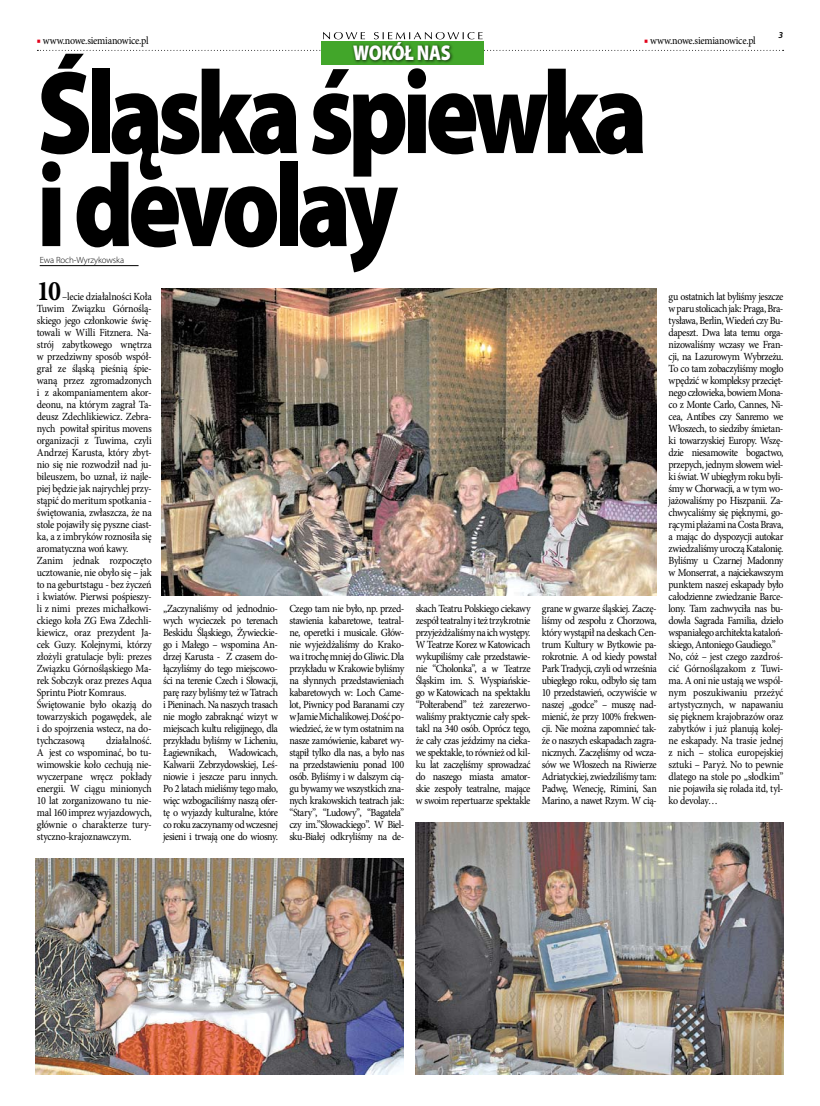
<style>
.page{position:relative;width:820px;height:1106px;background:#fff}
.page>*{position:absolute;margin:0;border:0;box-sizing:border-box;transform-origin:0 0}
.t1{font:900 118.8px/93px "Myriad Pro";letter-spacing:-.06em;color:#000;scale:.83 1}
.t2{font:700 28.3px "Minion Pro";color:#000;scale:.92 1}
.t3{font:900 21.4px "Myriad Pro";letter-spacing:-.02em;color:#fff;scale:.83 1}
.t4{font:10.9px/12px "Minion Pro";letter-spacing:-.03em;color:#000;text-align:justify;scale:.92 1}
.t5{font:300 9px "Myriad Pro";letter-spacing:-.01em;color:#000}
.s1{color:#e2001a}
</style>
<div class="page">
<img style="left:415px;top:822px;width:367px;height:252px">
<img style="left:162px;top:288px;width:493px;height:307px">
<svg style="left:323px;top:32px;width:159px;height:7px"></svg>
<div style="left:321px;top:41px;width:163px;height:24px;background:#42a62a"></div>
<hr style="left:40px;top:265px;width:98px;height:1px;background:#000">
<div style="left:350px;top:39px;width:104px;height:25px;background:#000;opacity:.75"></div>
<img style="left:36px;top:858px;width:367px;height:216px">
<p class="t4" style="left:37px;top:35px;width:123px"><span class="s1">■</span> www.nowe.siemianowice.pl</p>
<p class="t4" style="left:644px;top:35px;width:123px"><span class="s1">■</span> www.nowe.siemianowice.pl</p>
<h1 class="t1" style="left:37px;top:62px;width:737px">Śląska śpiewka i devolay</h1>
<h3 class="t3" style="left:353px;top:39px;width:119px">WOKÓŁ NAS</h3>
<p class="t5" style="left:40px;top:254px;width:86px">Ewa Roch-Wyrzykowska</p>
<h2 class="t2" style="left:37px;top:271px;width:28px">10</h2>
<p class="t4" style="left:37px;top:291px;width:126px;text-align:left;text-indent:25px">–lecie działalności Koła<br>Tuwim Związku Górnoślą&shy;skiego jego członkowie świę&shy;towali w Willi Fitznera. Na&shy;strój zabytkowego wnętrza w przedziwny sposób współ&shy;grał ze śląską pieśnią śpie&shy;waną przez zgromadzonych i z akompaniamentem akor&shy;deonu, na którym zagrał Ta&shy;deusz Zdechlikiewicz. Zebra&shy;nych powitał spiritus movens organizacji z Tuwima, czyli<br>Andrzej Karusta, który zbyt&shy;nio się nie rozwodził nad ju&shy;bileuszem, bo uznał, iż najle&shy;piej będzie jak najrychlej przy&shy;stąpić do meritum spotkania - świętowania, zwłaszcza, że na stole pojawiły się pyszne ciast&shy;ka, a z imbryków roznosiła się aromatyczna woń kawy.<br>Zanim jednak rozpoczęto ucztowanie, nie obyło się – jak to na geburtstagu - bez życzeń i kwiatów. Pierwsi pośpieszy&shy;li z nimi prezes michałkowi&shy;ckiego koła ZG Ewa Zdechli&shy;kiewicz, oraz prezydent Ja&shy;cek Guzy. Kolejnymi, którzy złożyli gratulacje byli: prezes<br>Związku Górnośląskiego Ma&shy;rek Sobczyk oraz prezes Aqua<br>Sprintu Piotr Komraus.<br>Świętowanie było okazją do towarzyskich pogawędek, ale i do spojrzenia wstecz, na do&shy;tychczasową</p>
<p class="t4" style="left:668px;top:291px;width:126px;text-align:left">gu ostatnich lat byliśmy jeszcze w paru stolicach jak: Praga, Bra&shy;tysława, Berlin, Wiedeń czy Bu&shy;dapeszt. Dwa lata temu orga&shy;nizowaliśmy wczasy we Fran&shy;cji, na Lazurowym Wybrzeżu.<br>To co tam zobaczyliśmy mogło wpędzić w kompleksy przecięt&shy;nego człowieka, bowiem Mona&shy;co z Monte Carlo, Cannes, Ni&shy;cea, Antibes czy Sanremo we<br>Włoszech, to siedziby śmietan&shy;ki towarzyskiej Europy. Wszę&shy;dzie niesamowite bogactwo, przepych, jednym słowem wiel&shy;ki świat. W ubiegłym roku byli&shy;śmy w Chorwacji, a w tym wo&shy;jażowaliśmy po Hiszpanii. Za&shy;chwycaliśmy się pięknymi, go&shy;rącymi plażami na Costa Brava, a mając do dyspozycji autokar zwiedzaliśmy uroczą Katalonię.<br>Byliśmy u Czarnej Madonny w Monserrat, a najciekawszym punktem naszej eskapady było całodzienne zwiedzanie Barce&shy;lony. Tam zachwyciła nas bu&shy;dowla Sagrada Familia, dzieło wspaniałego architekta kataloń&shy;skiego, Antoniego Gaudiego.”<br>No, cóż – jest czego zazdroś&shy;cić Górnoślązakom z Tuwi&shy;ma. A oni nie ustają we wspól&shy;nym poszukiwaniu przeżyć artystycznych, w napawaniu się pięknem krajobrazów oraz zabytków i już planują kolej&shy;ne eskapady. Na trasie jednej z nich – stolica europejskiej sztuki – Paryż. No to pewnie dlatego na stole po „słodkim” nie pojawiła się rolada itd, tyl&shy;ko devolay…</p>
<p class="t4" style="left:289px;top:603px;width:126px">Czego tam nie było, np. przed&shy;stawienia kabaretowe, teatral&shy;ne, operetki i musicale. Głów&shy;nie wyjeżdżaliśmy do Krako&shy;wa i trochę mniej do Gliwic. Dla przykładu w Krakowie byliśmy na słynnych przedstawieniach kabaretowych w: Loch Came&shy;lot, Piwnicy pod Baranami czy w Jamie Michalikowej. Dość po&shy;wiedzieć, że w tym ostatnim na nasze zamówienie, kabaret wy&shy;stąpił tylko dla nas, a było nas na przedstawieniu ponad 100 osób. Byliśmy i w dalszym cią&shy;gu bywamy we wszystkich zna&shy;nych krakowskich teatrach jak: “Stary”, “Ludowy”, “Bagatela” czy im.”Słowackiego”. W Biel&shy;sku-Białej odkryliśmy na de-</p>
<p class="t4" style="left:415px;top:603px;width:126px">skach Teatru Polskiego ciekawy zespół teatralny i też trzykrotnie przyjeżdżaliśmy na ich występy.<br>W Teatrze Korez w Katowicach wykupiliśmy całe przedstawie&shy;nie “Cholonka”, a w Teatrze Śląskim im. S. Wyspiańskie&shy;go w Katowicach na spektaklu “Polterabend” też zarezerwo&shy;waliśmy praktycznie cały spek&shy;takl na 340 osób. Oprócz tego, że cały czas jeździmy na cieka&shy;we spektakle, to również od kil&shy;ku lat zaczęliśmy sprowadzać do naszego miasta amator&shy;skie zespoły teatralne, mające w swoim repertuarze spektakle</p>
<p class="t4" style="left:541px;top:603px;width:126px">grane w gwarze śląskiej. Zaczę&shy;liśmy od zespołu z Chorzowa, który wystąpił na deskach Cen&shy;trum Kultury w Bytkowie pa&shy;rokrotnie. A od kiedy powstał Park Tradycji, czyli od września ubiegłego roku, odbyło się tam 10 przedstawień, oczywiście w naszej „godce” – muszę nad&shy;mienić, że przy 100% frekwen&shy;cji. Nie można zapomnieć tak&shy;że o naszych eskapadach zagra&shy;nicznych. Zaczęliśmy od wcza&shy;sów we Włoszech na Riwierze Adriatyckiej, zwiedziliśmy tam:<br>Padwę, Wenecję, Rimini, San Marino, a nawet Rzym. W cią-</p>
<p class="t4" style="left:163px;top:603px;width:126px">„Zaczynaliśmy od jednodnio&shy;wych wycieczek po terenach Beskidu Śląskiego, Żywieckie&shy;go i Małego – wspomina An&shy;drzej Karusta - Z czasem do&shy;łączyliśmy do tego miejscowo&shy;ści na terenie Czech i Słowacji, parę razy byliśmy też w Tatrach i Pieninach. Na naszych trasach nie mogło zabraknąć wizyt w miejscach kultu religijnego, dla przykładu byliśmy w Licheniu, Łagiewnikach, Wadowicach, Kalwarii Zebrzydowskiej, Leś&shy;niowie i jeszcze paru innych.<br>Po 2 latach mieliśmy tego mało, więc wzbogaciliśmy naszą ofer&shy;tę o wyjazdy kulturalne, które co roku zaczynamy od wczesnej jesieni i trwają one do wiosny.</p>
<p class="t4" style="left:37px;top:735px;width:126px;text-indent:69px">działalność.<br>A jest co wspominać, bo tu&shy;wimowskie koło cechują nie&shy;wyczerpane wręcz pokłady energii. W ciągu minionych 10 lat zorganizowano tu nie&shy;mal 160 imprez wyjazdowych, głównie o charakterze tury&shy;styczno-krajoznawczym.</p>
</div>
